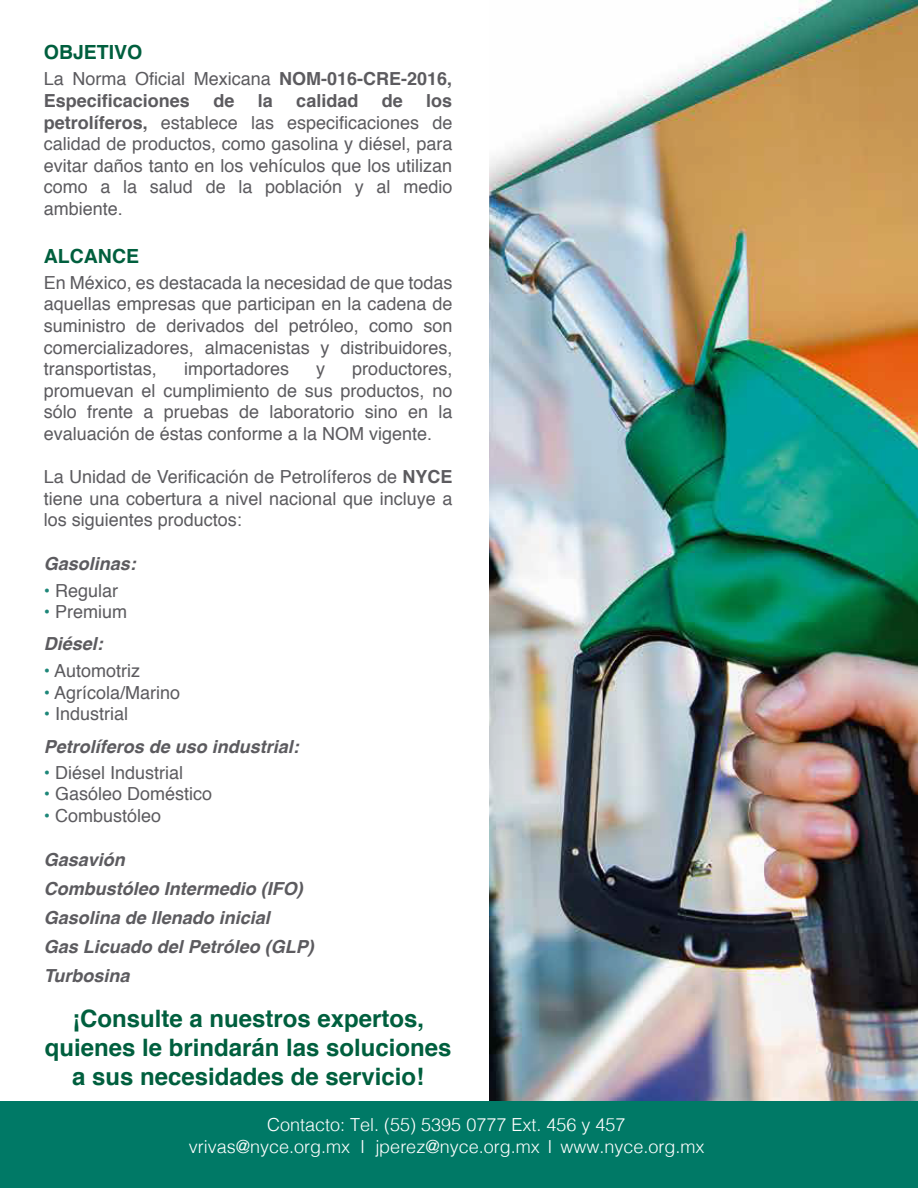
<style>
.page{position:relative;width:918px;height:1188px;background:#fff}
.page>*{position:absolute;margin:0;border:0;box-sizing:border-box;transform-origin:0 0}
.t1{font:700 24px/28.8px "Helvetica";color:#005f3e;text-align:center}
.t2{font:700 19.5px "Helvetica";color:#005f3e}
.t3{font:18px/21.6px "Helvetica";color:#5c5b5f;text-align:justify}
.t4{font:italic 700 18px/29.1px "Helvetica";color:#5c5b5f}
.t5{font:300 18px/21.6px "Helvetica";color:#fff;text-align:center}
.t6{font:700 18px/21.6px "Helvetica";color:#5c5b5f}
.s1{font-weight:400}
.s2{font-weight:700}
.s3{color:#1e8779}
.s4{font-weight:700;font-style:italic}
.s5{font-weight:400;font-style:normal;color:#1e8779}
.s6{font-weight:400;font-style:normal}
</style>
<div class="page">
<img style="left:490px;top:0;width:428px;height:1102px">
<div style="left:0;top:1102px;width:918px;height:86px;background:#007966"></div>
<p class="t2" style="left:44px;top:37px;width:100px">OBJETIVO</p>
<p class="t6" style="left:44px;top:68px;width:410px"><span class="s1">La Norma Oficial Mexicana</span> NOM-016-CRE-2016,<br>Especificaciones</p>
<p class="t6" style="left:213px;top:90px;width:23px">de</p>
<p class="t6" style="left:258px;top:90px;width:17px">la</p>
<p class="t6" style="left:296px;top:90px;width:64px">calidad</p>
<p class="t6" style="left:382px;top:90px;width:23px">de</p>
<p class="t3" style="left:44px;top:90px;width:410px;text-indent:382px"><span class="s2">los petrolíferos,</span> establece las especificaciones de calidad de productos, como gasolina y diésel, para evitar daños tanto en los vehículos que los utilizan como a la salud de la población y al medio ambiente.</p>
<p class="t2" style="left:44px;top:240px;width:97px">ALCANCE</p>
<p class="t3" style="left:44px;top:272px;width:410px">En México, es destacada la necesidad de que todas aquellas empresas que participan en la cadena de suministro de derivados del petróleo, como son comercializadores, almacenistas y distribuidores, transportistas,</p>
<p class="t3" style="left:44px;top:359px;width:410px;text-indent:308px">productores, promuevan el cumplimiento de sus productos, no sólo frente a pruebas de laboratorio sino en la evaluación de éstas conforme a la NOM vigente.</p>
<p class="t3" style="left:44px;top:467px;width:410px">La Unidad de Verificación de Petrolíferos de <span class="s2">NYCE </span>tiene una cobertura a nivel nacional que incluye a los siguientes productos:</p>
<p class="t4" style="left:44px;top:549px;width:94px">Gasolinas:</p>
<p class="t3" style="left:44px;top:580px;width:76px"><span class="s3">•</span> Regular</p>
<p class="t3" style="left:44px;top:596px;width:85px;line-height:32.1px"><span class="s3">•</span> Premium<br><span class="s4">Diésel:</span></p>
<p class="t3" style="left:44px;top:661px;width:98px"><span class="s3">•</span> Automotriz</p>
<p class="t3" style="left:44px;top:682px;width:138px"><span class="s3">•</span> Agrícola/Marino</p>
<p class="t4" style="left:44px;top:698px;width:257px;line-height:32.1px"><span class="s5">•</span> <span class="s6">Industrial<br></span>Petrolíferos de uso industrial:</p>
<p class="t3" style="left:44px;top:762px;width:141px"><span class="s3">•</span> Diésel Industrial</p>
<p class="t3" style="left:44px;top:784px;width:170px"><span class="s3">•</span> Gasóleo Doméstico</p>
<p class="t3" style="left:44px;top:805px;width:119px"><span class="s3">•</span> Combustóleo</p>
<p class="t4" style="left:44px;top:845px;width:272px">Gasavión<br>Combustóleo Intermedio (IFO)<br>Gasolina de llenado inicial<br>Gas Licuado del Petróleo (GLP)<br>Turbosina</p>
<h1 class="t1" style="left:45px;top:1005px;width:408px">¡Consulte a nuestros expertos, quienes le brindarán las soluciones a sus necesidades de servicio!</h1>
<p class="t5" style="left:189px;top:1113px;width:517px">Contacto: Tel. (55) 5395 0777 Ext. 456 y 457 vrivas@nyce.org.mx I jperez@nyce.org.mx I www.nyce.org.mx</p>
<p class="t3" style="left:184px;top:359px;width:107px">importadores</p>
<p class="t3" style="left:316px;top:359px;width:10px">y</p>
</div>
